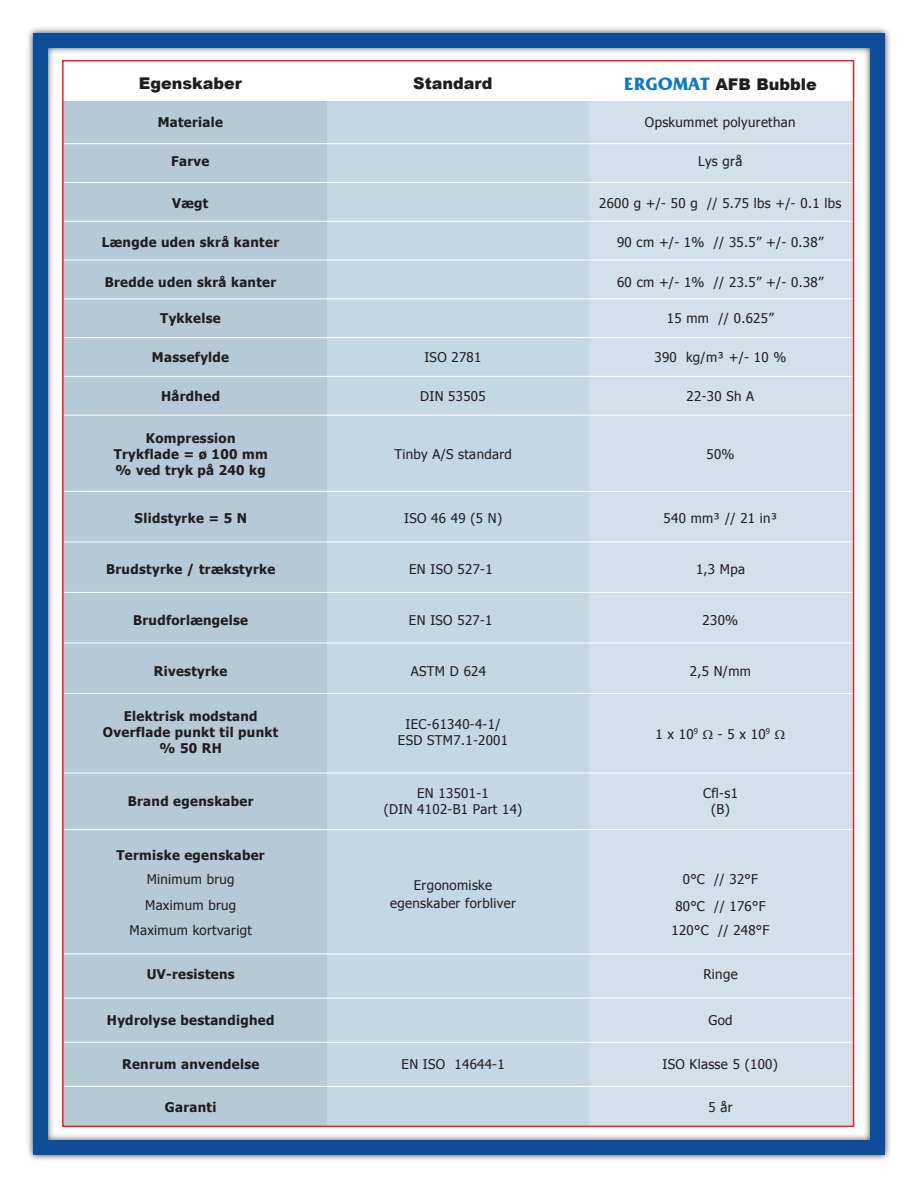
<style>
.page{position:relative;width:918px;height:1188px;background:#fff}
.page>*{position:absolute;margin:0;border:0;box-sizing:border-box;transform-origin:0 0}
.t1{font:900 16.2px "Arial";color:#201d1e}
.t2{font:13.35px/16px "Tahoma";letter-spacing:.025em;color:#201d1e;text-align:center}
.t3{font:700 13.35px/16px "Tahoma";letter-spacing:.025em;color:#201d1e;text-align:center}
.s1{font-family:"Friz Quadrata IT Cby BT";font-weight:700;font-size:18.3px;color:#0e79bf}
</style>
<div class="page">
<img style="left:28px;top:28px;width:862px;height:1132px">
<div style="left:33px;top:33px;width:852px;height:1122px;border:15px solid #0d4d99"></div>
<svg style="left:703px;top:730px;width:10px;height:9px"></svg>
<svg style="left:775px;top:730px;width:10px;height:9px"></svg>
<p class="t1" style="left:139px;top:72px;width:105px">Egenskaber</p>
<p class="t1" style="left:413px;top:72px;width:81px">Standard</p>
<p class="t1" style="left:624px;top:73px;width:194px"><span class="s1">ERGOMAT</span> AFB Bubble</p>
<p class="t3" style="left:158px;top:114px;width:67px">Materiale</p>
<p class="t2" style="left:645px;top:114px;width:152px">Opskummet polyurethan</p>
<p class="t3" style="left:171px;top:153px;width:40px">Farve</p>
<p class="t2" style="left:698px;top:153px;width:46px">Lys grå</p>
<p class="t3" style="left:172px;top:195px;width:38px">Vægt</p>
<p class="t2" style="left:599px;top:195px;width:244px">2600 g +/- 50 g // 5.75 lbs +/- 0.1 lbs</p>
<p class="t3" style="left:102px;top:234px;width:179px">Længde uden skrå kanter</p>
<p class="t2" style="left:617px;top:234px;width:208px">90 cm +/- 1% // 35.5” +/- 0.38”</p>
<p class="t3" style="left:105px;top:273px;width:173px">Bredde uden skrå kanter</p>
<p class="t2" style="left:617px;top:273px;width:208px">60 cm +/- 1% // 23.5” +/- 0.38”</p>
<p class="t3" style="left:160px;top:309px;width:62px">Tykkelse</p>
<p class="t2" style="left:667px;top:309px;width:108px">15 mm // 0.625”</p>
<p class="t3" style="left:152px;top:348px;width:79px">Massefylde</p>
<p class="t2" style="left:424px;top:349px;width:59px">ISO 2781</p>
<p class="t2" style="left:655px;top:349px;width:133px">390 kg/m³ +/- 10 %</p>
<p class="t3" style="left:161px;top:387px;width:60px">Hårdhed</p>
<p class="t2" style="left:420px;top:388px;width:67px">DIN 53505</p>
<p class="t2" style="left:687px;top:388px;width:69px">22-30 Sh A</p>
<p class="t3" style="left:114px;top:429px;width:156px">Kompression<br>Trykflade = ø 100 mm % ved tryk på 240 kg</p>
<p class="t2" style="left:394px;top:445px;width:119px">Tinby A/S standard</p>
<p class="t3" style="left:135px;top:509px;width:114px">Slidstyrke = 5 N</p>
<p class="t2" style="left:404px;top:509px;width:100px">ISO 46 49 (5 N)</p>
<p class="t2" style="left:707px;top:445px;width:30px">50%</p>
<p class="t2" style="left:664px;top:509px;width:115px">540 mm³ // 21 in³</p>
<p class="t3" style="left:106px;top:560px;width:171px">Brudstyrke / trækstyrke</p>
<p class="t2" style="left:409px;top:560px;width:85px">EN ISO 527-1</p>
<p class="t2" style="left:696px;top:560px;width:51px">1,3 Mpa</p>
<p class="t3" style="left:133px;top:611px;width:117px">Brudforlængelse</p>
<p class="t2" style="left:409px;top:612px;width:85px">EN ISO 527-1</p>
<p class="t2" style="left:703px;top:612px;width:37px">230%</p>
<p class="t3" style="left:154px;top:662px;width:75px">Rivestyrke</p>
<p class="t2" style="left:411px;top:662px;width:77px">ASTM D 624</p>
<p class="t2" style="left:690px;top:662px;width:63px">2,5 N/mm</p>
<p class="t3" style="left:103px;top:707px;width:177px">Elektrisk modstand<br>Overflade punkt til punkt % 50 RH</p>
<p class="t2" style="left:398px;top:715px;width:112px">IEC-61340-4-1/<br>ESD STM7.1-2001</p>
<p class="t2" style="left:384px;top:785px;width:140px">EN 13501-1<br>(DIN 4102-B1 Part 14)</p>
<p class="t2" style="left:703px;top:785px;width:36px">Cfl-s1 (B)</p>
<p class="t2" style="left:655px;top:725px;width:44px">1 x 10<sup>9</sup></p>
<p class="t2" style="left:718px;top:725px;width:54px">- 5 x 10<sup>9</sup></p>
<p class="t3" style="left:128px;top:792px;width:127px">Brand egenskaber</p>
<p class="t3" style="left:117px;top:847px;width:150px">Termiske egenskaber</p>
<p class="t2" style="left:147px;top:871px;width:89px">Minimum brug</p>
<p class="t2" style="left:683px;top:871px;width:77px">0°C // 32°F</p>
<p class="t2" style="left:145px;top:896px;width:93px">Maximum brug</p>
<p class="t2" style="left:675px;top:897px;width:92px">80°C // 176°F</p>
<p class="t2" style="left:130px;top:921px;width:124px">Maximum kortvarigt</p>
<p class="t2" style="left:672px;top:921px;width:99px">120°C // 248°F</p>
<p class="t3" style="left:147px;top:965px;width:90px">UV-resistens</p>
<p class="t2" style="left:703px;top:966px;width:36px">Ringe</p>
<p class="t3" style="left:107px;top:1011px;width:169px">Hydrolyse bestandighed</p>
<p class="t2" style="left:709px;top:1011px;width:25px">God</p>
<p class="t2" style="left:390px;top:876px;width:127px;line-height:18px">Ergonomiske egenskaber forbliver</p>
<p class="t3" style="left:122px;top:1055px;width:139px">Renrum anvendelse</p>
<p class="t2" style="left:402px;top:1055px;width:105px">EN ISO 14644-1</p>
<p class="t2" style="left:662px;top:1055px;width:117px">ISO Klasse 5 (100)</p>
<p class="t3" style="left:165px;top:1099px;width:53px">Garanti</p>
<p class="t2" style="left:708px;top:1099px;width:26px">5 år</p>
</div>
